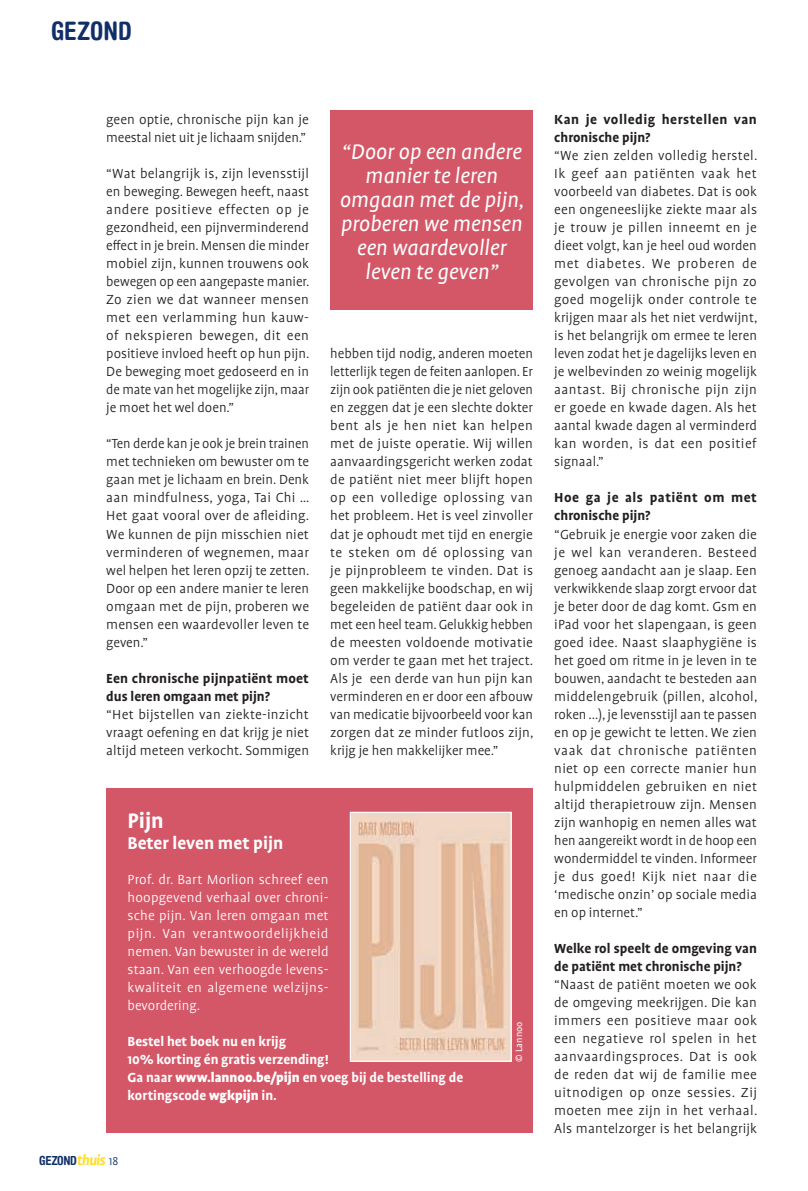
<style>
.page{position:relative;width:808px;height:1191px;background:#fff}
.page>*{position:absolute;margin:0;border:0;box-sizing:border-box;transform-origin:0 0}
.t1{font:700 condensed 25.5px "Helvetica Rounded LT Std";color:#102f69}
.t2{font:italic 24px/24px "Profile Pro";color:#fff;text-align:center}
.t3{font:700 24px "Profile Pro";color:#fff}
.t4{font:700 19.5px "Profile Pro";color:#fff}
.t5{font:300 15px/18px "Profile Pro";letter-spacing:.005em;color:#231f20;text-align:justify}
.t6{font:300 15px/18px "Profile Pro";letter-spacing:.015em;color:#fff;text-align:justify}
.t7{font:700 15px/18px "Profile Pro";color:#fff}
.t8{font:700 15px/18px "Profile Pro";color:#231f20}
.t9{font:700 15px/18px "Profile Pro";letter-spacing:.035em;color:#231f20}
.t10{font:700 condensed 12.45px "Helvetica Rounded LT Std";letter-spacing:-.02em;color:#102f69}
.t11{font:10.5px "Profile Pro";color:#fff}
.s1{font-weight:900}
.s2{font-family:"Profile Pro";font-style:italic;font-stretch:normal;font-size:16.05px;color:#ffdd2b}
.s3{font-family:"Profile Pro";font-weight:300;font-stretch:normal;font-size:13.2px}
</style>
<div class="page">
<div style="left:330px;top:110px;width:203px;height:200px;background:#d45767"></div>
<div style="left:106px;top:788px;width:427px;height:344px;background:#d45767"></div>
<img style="left:352px;top:813px;width:158px;height:246px">
<div style="left:350px;top:811px;width:162px;height:250px;border:1px solid #fff"></div>
<h1 class="t1" style="left:51px;top:15px;width:82px">GEZOND</h1>
<p class="t5" style="left:106px;top:111px;width:204px">geen optie, chronische pijn kan je meestal niet uit je lichaam snijden.”</p>
<p class="t5" style="left:106px;top:165px;width:205px">“Wat belangrijk is, zijn levensstijl en beweging. Bewegen heeft, naast andere positieve effecten op je gezondheid, een pijnverminderend effect in je brein. Mensen die minder mobiel zijn, kunnen trouwens ook bewegen op een aangepaste manier.<br>Zo zien we dat wanneer mensen met een verlamming hun kauw&shy;of nekspieren bewegen, dit een positieve invloed heeft op hun pijn.<br>De beweging moet gedoseerd en in de mate van het mogelijke zijn, maar je moet het wel doen.”</p>
<p class="t5" style="left:106px;top:435px;width:205px">“Ten derde kan je ook je brein trainen met technieken om bewuster om te gaan met je lichaam en brein. Denk aan mindfulness, yoga, Tai Chi … Het gaat vooral over de afleiding.<br>We kunnen de pijn misschien niet verminderen of wegnemen, maar wel helpen het leren opzij te zetten.<br>Door op een andere manier te leren omgaan met de pijn, proberen we mensen een waardevoller leven te geven.”</p>
<p class="t8" style="left:106px;top:669px;width:204px">Een chronische pijnpatiënt moet dus leren omgaan met pijn?</p>
<p class="t5" style="left:106px;top:705px;width:204px">“Het bijstellen van ziekte-inzicht vraagt oefening en dat krijg je niet altijd meteen verkocht. Sommigen</p>
<h2 class="t2" style="left:340px;top:141px;width:186px">“Door op een andere manier te leren omgaan met de pijn, proberen we mensen een waardevoller leven te geven”</h2>
<p class="t5" style="left:330px;top:345px;width:205px">hebben tijd nodig, anderen moeten letterlijk tegen de feiten aanlopen. Er zijn ook patiënten die je niet geloven en zeggen dat je een slechte dokter bent als je hen niet kan helpen met de juiste operatie. Wij willen aanvaardingsgericht werken zodat de patiënt niet meer blijft hopen op een volledige oplossing van het probleem. Het is veel zinvoller dat je ophoudt met tijd en energie te steken om dé oplossing van je pijnprobleem te vinden. Dat is geen makkelijke boodschap, en wij begeleiden de patiënt daar ook in met een heel team. Gelukkig hebben de meesten voldoende motivatie om verder te gaan met het traject.<br>Als je een derde van hun pijn kan verminderen en er door een afbouw van medicatie bijvoorbeeld voor kan zorgen dat ze minder futloos zijn, krijg je hen makkelijker mee.”</p>
<h2 class="t3" style="left:128px;top:806px;width:38px">Pijn</h2>
<h3 class="t4" style="left:128px;top:831px;width:157px">Beter leven met pijn</h3>
<p class="t6" style="left:128px;top:871px;width:203px">Prof. dr. Bart Morlion schreef een hoopgevend verhaal over chroni&shy;sche pijn. Van leren omgaan met pijn. Van verantwoordelijkheid nemen. Van bewuster in de wereld staan. Van een verhoogde levens&shy;kwaliteit en algemene welzijns&shy;bevordering.</p>
<p class="t7" style="left:128px;top:1032px;width:337px">Bestel het boek nu en krijg<br>10% korting én gratis verzending!<br>Ga naar <span class="s1">www.lannoo.be/pijn</span> en voeg bij de bestelling de kortingscode <span class="s1">wgkpijn</span> in.</p>
<p class="t10" style="left:39px;top:1153px;width:81px">GEZOND<span class="s2">thuis</span> <span class="s3">18</span></p>
<p class="t11" style="left:513px;top:1061px;width:41px;rotate:-90deg">© Lannoo</p>
<p class="t9" style="left:554px;top:111px;width:204px">Kan je volledig herstellen van chronische pijn?</p>
<p class="t5" style="left:554px;top:147px;width:205px">“We zien zelden volledig herstel.<br>Ik geef aan patiënten vaak het voorbeeld van diabetes. Dat is ook een ongeneeslijke ziekte maar als je trouw je pillen inneemt en je dieet volgt, kan je heel oud worden met diabetes. We proberen de gevolgen van chronische pijn zo goed mogelijk onder controle te krijgen maar als het niet verdwijnt, is het belangrijk om ermee te leren leven zodat het je dagelijks leven en je welbevinden zo weinig mogelijk aantast. Bij chronische pijn zijn er goede en kwade dagen. Als het aantal kwade dagen al verminderd kan worden, is dat een positief signaal.”</p>
<p class="t9" style="left:554px;top:489px;width:204px">Hoe ga je als patiënt om met chronische pijn?</p>
<p class="t5" style="left:554px;top:525px;width:205px">“Gebruik je energie voor zaken die je wel kan veranderen. Besteed genoeg aandacht aan je slaap. Een verkwikkende slaap zorgt ervoor dat je beter door de dag komt. Gsm en iPad voor het slapengaan, is geen goed idee. Naast slaaphygiëne is het goed om ritme in je leven in te bouwen, aandacht te besteden aan middelengebruik (pillen, alcohol, roken ...), je levensstijl aan te passen en op je gewicht te letten. We zien vaak dat chronische patiënten niet op een correcte manier hun hulpmiddelen gebruiken en niet altijd therapietrouw zijn. Mensen zijn wanhopig en nemen alles wat hen aangereikt wordt in de hoop een wondermiddel te vinden. Informeer je dus goed! Kijk niet naar die ‘medische onzin’ op sociale media en op internet.”</p>
<p class="t8" style="left:554px;top:939px;width:204px">Welke rol speelt de omgeving van de patiënt met chronische pijn?</p>
<p class="t5" style="left:554px;top:975px;width:205px">“Naast de patiënt moeten we ook de omgeving meekrijgen. Die kan immers een positieve maar ook een negatieve rol spelen in het aanvaardingsproces. Dat is ook de reden dat wij de familie mee uitnodigen op onze sessies. Zij moeten mee zijn in het verhaal.<br>Als mantelzorger is het belangrijk</p>
</div>
